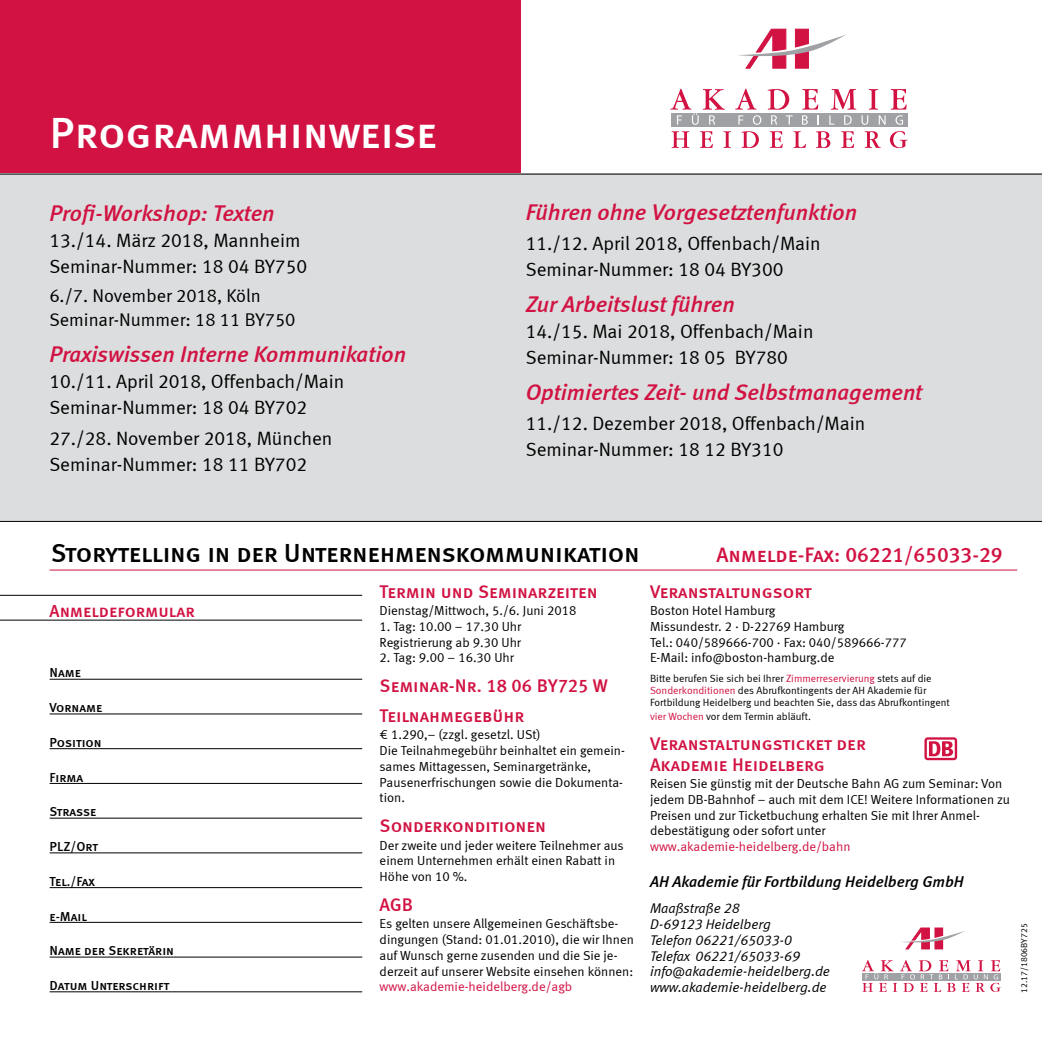
<style>
.page{position:relative;width:1042px;height:1042px;background:#fff}
.page>*{position:absolute;margin:0;border:0;box-sizing:border-box;transform-origin:0 0}
.t1{font:43.75px "Meta Medium LF Caps";letter-spacing:-.005em;color:#fff}
.t2{font:26.25px "Meta Medium LF Caps";letter-spacing:-.01em;color:#000}
.t3{font:italic 22.75px "Meta Medium LF";color:#d11242}
.t4{font:21px "Meta Medium LF Caps";color:#d11242}
.t5{font:19.25px/25.9px "Meta Normal LF";color:#000}
.t6{font:18.38px/29.9px "Meta Medium LF Caps";color:#d11242}
.t7{font:18.38px/24.2px "Meta Normal LF";color:#000}
.t8{font:17.5px "Meta Medium LF Caps";color:#d11242}
.t9{font:italic 15.75px "Meta Medium LF";color:#000}
.t10{font:italic 14px/15.8px "Meta Normal LF";color:#000}
.t11{font:13.12px/15.8px "Meta Normal LF";color:#000}
.t12{font:13.12px "Meta Medium LF Caps";color:#000}
.t13{font:13.12px "Meta Normal LF";color:#d11242}
.t14{font:10.5px/12.2px "Meta Normal LF";color:#000}
.t15{font:8.75px "Meta Normal LF";color:#000}
.s1{color:#d11242}
</style>
<div class="page">
<div style="left:0;top:0;width:521px;height:174px;background:#d11242"></div>
<div style="left:0;top:174px;width:1042px;height:347px;background:#dcddde"></div>
<svg style="left:738px;top:29px;width:108px;height:39px"></svg>
<svg style="left:671px;top:131px;width:18px;height:17px"></svg>
<svg style="left:700px;top:131px;width:13px;height:17px"></svg>
<svg style="left:723px;top:131px;width:8px;height:17px"></svg>
<svg style="left:741px;top:131px;width:18px;height:17px"></svg>
<svg style="left:770px;top:131px;width:13px;height:17px"></svg>
<svg style="left:793px;top:131px;width:13px;height:17px"></svg>
<svg style="left:816px;top:131px;width:14px;height:17px"></svg>
<svg style="left:841px;top:131px;width:13px;height:17px"></svg>
<svg style="left:865px;top:131px;width:16px;height:17px"></svg>
<svg style="left:890px;top:131px;width:17px;height:17px"></svg>
<div style="left:672px;top:113px;width:236px;height:14px;background:#9fa1a4"></div>
<svg style="left:670px;top:89px;width:55px;height:36px"></svg>
<svg style="left:735px;top:89px;width:26px;height:36px"></svg>
<svg style="left:767px;top:89px;width:25px;height:36px"></svg>
<svg style="left:802px;top:89px;width:17px;height:36px"></svg>
<svg style="left:829px;top:89px;width:56px;height:36px"></svg>
<svg style="left:891px;top:89px;width:16px;height:36px"></svg>
<hr style="left:0;top:521px;width:1042px;height:1px;background:#000">
<hr style="left:0;top:174px;width:1042px;height:1px;background:#000">
<hr style="left:50px;top:569px;width:967px;height:1px;background:#d11242">
<hr style="left:0;top:595px;width:362px;height:1px;background:#000">
<hr style="left:0;top:620px;width:362px;height:1px;background:#000">
<hr style="left:50px;top:679px;width:312px;height:1px;background:#000">
<hr style="left:50px;top:713px;width:312px;height:1px;background:#000">
<hr style="left:50px;top:748px;width:312px;height:1px;background:#000">
<hr style="left:50px;top:783px;width:312px;height:1px;background:#000">
<hr style="left:50px;top:818px;width:312px;height:1px;background:#000">
<hr style="left:50px;top:852px;width:312px;height:1px;background:#000">
<hr style="left:50px;top:887px;width:312px;height:1px;background:#000">
<hr style="left:50px;top:922px;width:312px;height:1px;background:#000">
<hr style="left:50px;top:956px;width:312px;height:1px;background:#000">
<hr style="left:50px;top:991px;width:312px;height:1px;background:#000">
<svg style="left:902px;top:928px;width:62px;height:21px"></svg>
<svg style="left:861px;top:960px;width:140px;height:32px"></svg>
<svg style="left:924px;top:737px;width:33px;height:23px"></svg>
<svg style="left:927px;top:739px;width:28px;height:19px"></svg>
<svg style="left:929px;top:741px;width:24px;height:15px"></svg>
<h1 class="t1" style="left:50px;top:107px;width:389px">Programmhinweise</h1>
<h3 class="t3" style="left:49px;top:199px;width:227px">Profi-Workshop: Texten</h3>
<h3 class="t5" style="left:49px;top:227px;width:259px">13./14. März 2018, Mannheim<br>Seminar-Nummer: 18 04 BY750</h3>
<h3 class="t7" style="left:49px;top:283px;width:248px">6./7. November 2018, Köln<br>Seminar-Nummer: 18 11 BY750</h3>
<h3 class="t3" style="left:49px;top:341px;width:358px">Praxiswissen Interne Kommunikation</h3>
<h3 class="t5" style="left:49px;top:368px;width:297px">10./11. April 2018, Offenbach/Main<br>Seminar-Nummer: 18 04 BY702</h3>
<h3 class="t5" style="left:49px;top:425px;width:285px">27./28. November 2018, München<br>Seminar-Nummer: 18 11 BY702</h3>
<h3 class="t3" style="left:526px;top:198px;width:333px">Führen ohne Vorgesetztenfunktion</h3>
<h3 class="t5" style="left:526px;top:230px;width:297px">11./12. April 2018, Offenbach/Main<br>Seminar-Nummer: 18 04 BY300</h3>
<h3 class="t3" style="left:526px;top:290px;width:211px">Zur Arbeitslust führen</h3>
<h3 class="t5" style="left:526px;top:318px;width:289px">14./15. Mai 2018, Offenbach/Main<br>Seminar-Nummer: 18 05 BY780</h3>
<h3 class="t3" style="left:526px;top:378px;width:398px">Optimiertes Zeit- und Selbstmanagement</h3>
<h3 class="t5" style="left:526px;top:410px;width:341px">11./12. Dezember 2018, Offenbach/Main<br>Seminar-Nummer: 18 12 BY310</h3>
<h2 class="t2" style="left:51px;top:537px;width:590px">Storytelling in der Unternehmenskommunikation</h2>
<h3 class="t8" style="left:50px;top:600px;width:147px">Anmeldeformular</h3>
<p class="t12" style="left:50px;top:665px;width:33px">Name</p>
<p class="t12" style="left:50px;top:700px;width:54px">Vorname</p>
<p class="t12" style="left:50px;top:735px;width:54px">Position</p>
<p class="t12" style="left:50px;top:769px;width:35px">Firma</p>
<p class="t12" style="left:50px;top:804px;width:48px">Strasse</p>
<p class="t12" style="left:50px;top:839px;width:50px">PLZ/Ort</p>
<p class="t12" style="left:50px;top:873px;width:47px">Tel./Fax</p>
<p class="t12" style="left:50px;top:908px;width:39px">e-Mail</p>
<p class="t12" style="left:50px;top:943px;width:126px">Name der Sekretärin</p>
<p class="t12" style="left:50px;top:978px;width:121px">Datum Unterschrift</p>
<h3 class="t6" style="left:380px;top:576px;width:220px">Termin und Seminarzeiten</h3>
<p class="t11" style="left:380px;top:602px;width:198px">Dienstag/Mittwoch, 5./6. Juni 2018</p>
<p class="t11" style="left:380px;top:618px;width:143px">1. Tag: 10.00 − 17.30 Uhr<br>Registrierung ab 9.30 Uhr</p>
<p class="t11" style="left:380px;top:650px;width:136px">2. Tag: 9.00 − 16.30 Uhr</p>
<h3 class="t6" style="left:380px;top:671px;width:230px">Seminar-Nr. 18 06 BY725 W<br>Teilnahmegebühr</h3>
<p class="t11" style="left:380px;top:727px;width:247px">€ 1.290,– (zzgl. gesetzl. USt)<br>Die Teilnahmegebühr beinhaltet ein gemein&shy;sames Mittagessen, Seminargetränke,<br>Pausenerfrischungen sowie die Dokumenta&shy;tion.</p>
<h3 class="t6" style="left:380px;top:811px;width:168px">Sonderkonditionen</h3>
<p class="t11" style="left:380px;top:837px;width:246px">Der zweite und jeder weitere Teilnehmer aus einem Unternehmen erhält einen Rabatt in<br>Höhe von 10 %.</p>
<h3 class="t6" style="left:380px;top:889px;width:35px">AGB</h3>
<p class="t11" style="left:380px;top:915px;width:256px">Es gelten unsere Allgemeinen Geschäftsbe&shy;dingungen (Stand: 01.01.2010), die wir Ihnen auf Wunsch gerne zusenden und die Sie je&shy;derzeit auf unserer Website einsehen können:</p>
<p class="t13" style="left:380px;top:979px;width:194px">www.akademie-heidelberg.de/agb</p>
<h3 class="t4" style="left:716px;top:542px;width:288px">Anmelde-Fax: 06221/65033-29</h3>
<h3 class="t6" style="left:650px;top:576px;width:164px">Veranstaltungsort</h3>
<p class="t11" style="left:650px;top:602px;width:258px">Boston Hotel Hamburg<br>Missundestr. 2 · D-22769 Hamburg<br>Tel.: 040/589666-700 · Fax: 040/589666-777<br>E-Mail: info@boston-hamburg.de</p>
<p class="t14" style="left:650px;top:672px;width:301px">Bitte berufen Sie sich bei Ihrer <span class="s1">Zimmerreservierung</span> stets auf die<br><span class="s1">Sonderkonditionen</span> des Abrufkontingents der AH Akademie für<br>Fortbildung Heidelberg und beachten Sie, dass das Abrufkontingent</p>
<p class="t14" style="left:650px;top:710px;width:162px"><span class="s1">vier Wochen</span> vor dem Termin abläuft.</p>
<h3 class="t6" style="left:650px;top:733px;width:217px;line-height:21px">Veranstaltungsticket der<br>Akademie Heidelberg</h3>
<p class="t11" style="left:650px;top:775px;width:361px">Reisen Sie günstig mit der Deutsche Bahn AG zum Seminar: Von jedem DB-Bahnhof − auch mit dem ICE! Weitere Informationen zu Preisen und zur Ticketbuchung erhalten Sie mit Ihrer Anmel&shy;debestätigung oder sofort unter</p>
<p class="t13" style="left:650px;top:839px;width:202px">www.akademie-heidelberg.de/bahn</p>
<p class="t9" style="left:650px;top:872px;width:315px">AH Akademie für Fortbildung Heidelberg GmbH</p>
<p class="t10" style="left:650px;top:900px;width:181px">Maaßstraße 28<br>D-69123 Heidelberg<br>Telefon 06221/65033-0<br>Telefax 06221/65033-69 info@akademie-heidelberg.de www.akademie-heidelberg.de</p>
<p class="t15" style="left:1019px;top:993px;width:71px;rotate:-90deg">12.17/1806BY725</p>
</div>
